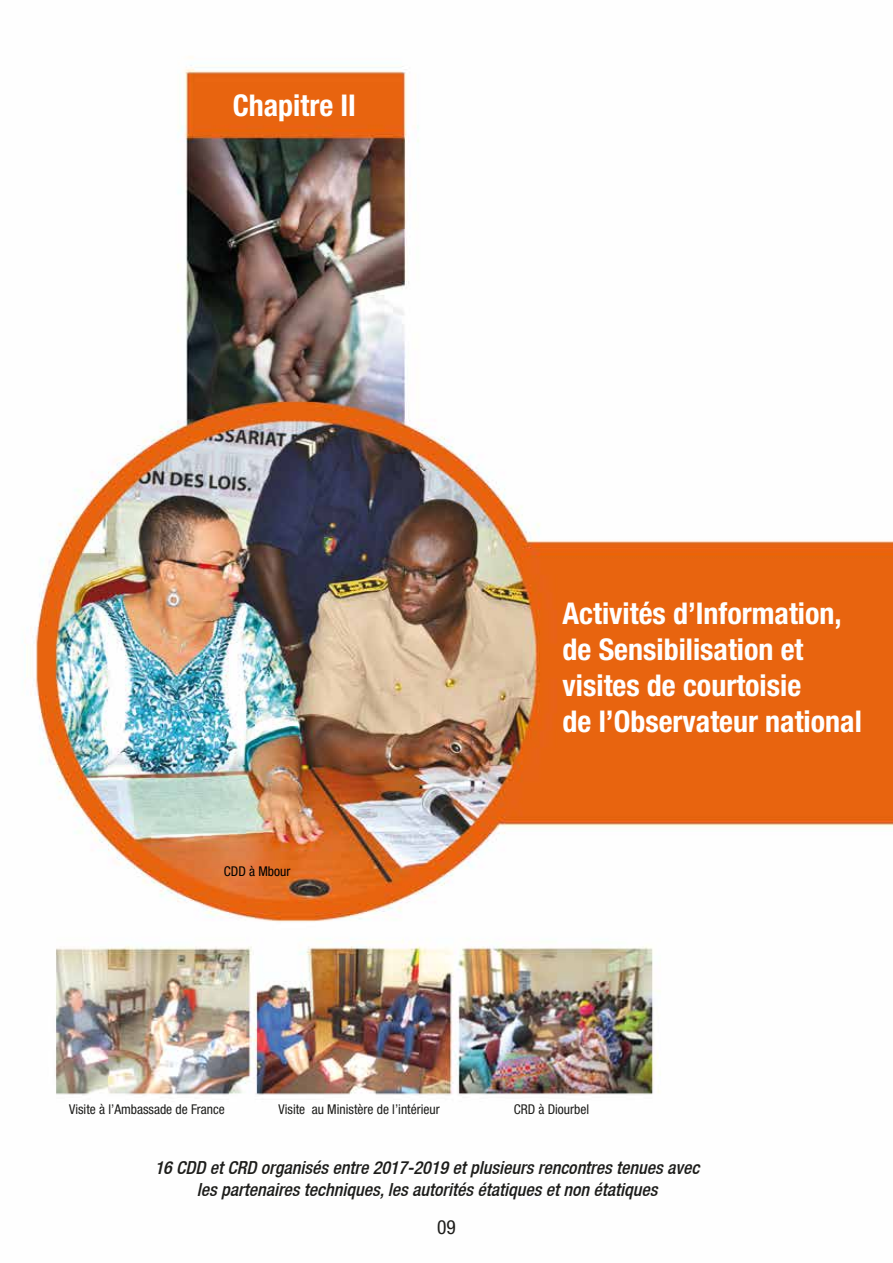
<style>
.page{position:relative;width:893px;height:1263px;background:#fff}
.page>*{position:absolute;margin:0;border:0;box-sizing:border-box;transform-origin:0 0}
.t1{font:700 condensed 30px/36px "Helvetica Neue";color:#fff}
.t2{font:condensed 19.5px "Helvetica Neue";color:#1d1d1b}
.t3{font:italic 500 condensed 18px/21.6px "Helvetica Neue";color:#1d1d1b;text-align:center}
.t4{font:condensed 13.5px "Helvetica Neue";color:#1d1d1b}
.t5{font:condensed 13.5px "Helvetica Neue";color:#000}
</style>
<div class="page">
<img style="left:27px;top:57px;width:866px;height:1038px">
<h1 class="t1" style="left:233px;top:87px;width:125px">Chapitre II</h1>
<p class="t5" style="left:224px;top:863px;width:68px">CDD à Mbour</p>
<h1 class="t1" style="left:563px;top:595px;width:301px">Activités d’Information, de Sensibilisation et visites de courtoisie<br>de l’Observateur national</h1>
<p class="t4" style="left:69px;top:1102px;width:157px">Visite à l’Ambassade de France</p>
<p class="t4" style="left:279px;top:1102px;width:163px">Visite au Ministère de l’intérieur</p>
<p class="t4" style="left:514px;top:1102px;width:77px">CRD à Diourbel</p>
<p class="t3" style="left:155px;top:1157px;width:546px">16 CDD et CRD organisés entre 2017-2019 et plusieurs rencontres tenues avec les partenaires techniques, les autorités étatiques et non étatiques</p>
<p class="t2" style="left:437px;top:1216px;width:20px">09</p>
</div>
